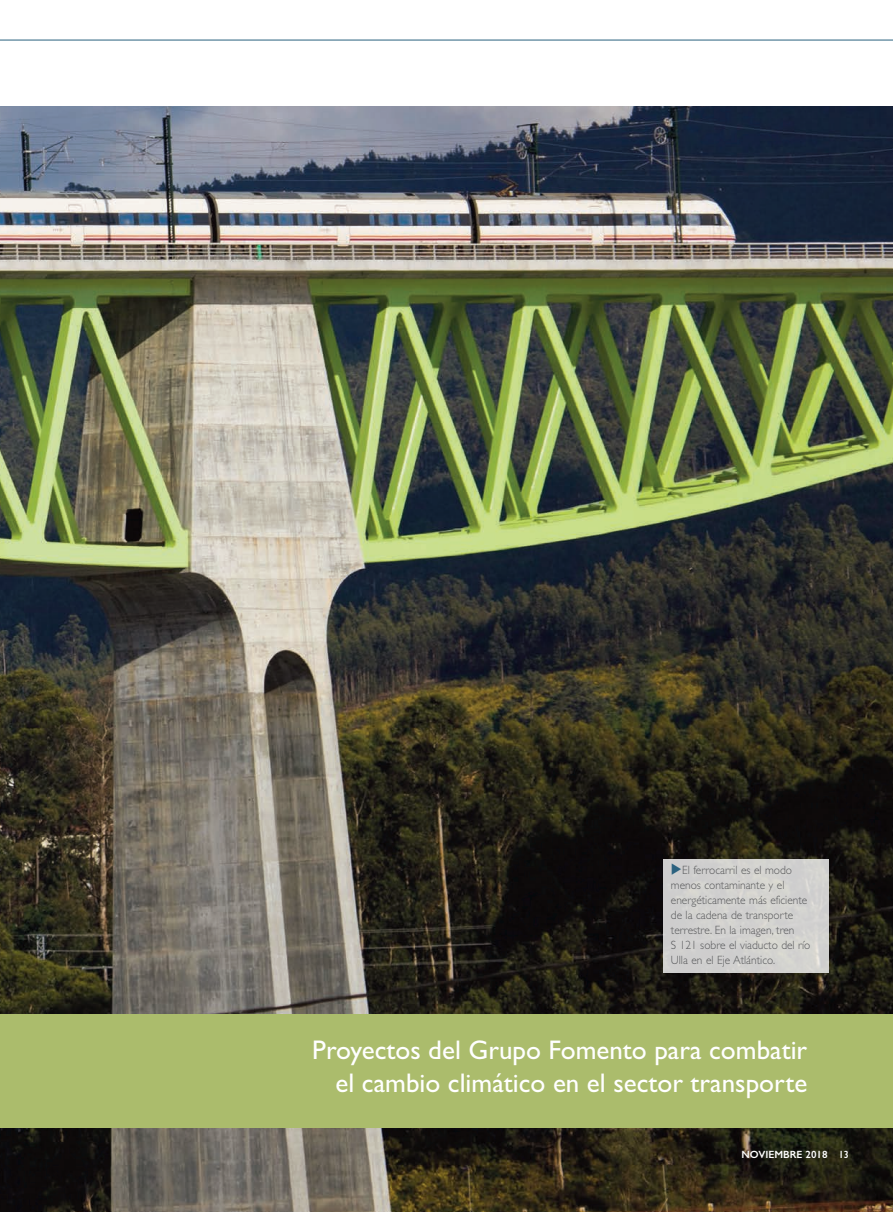
<style>
.page{position:relative;width:893px;height:1212px;background:#fff}
.page>*{position:absolute;margin:0;border:0;box-sizing:border-box;transform-origin:0 0}
.t1{font:27px/32.4px "Gill Sans";color:#fff;text-align:right}
.t2{font:300 12px/15px "Gill Sans";color:#57585a;scale:.95 1}
.t3{font:600 10.5px "Gill Sans";color:#fff}
.s1{color:#2b627f}
</style>
<div class="page">
<hr style="left:0;top:40px;width:893px;height:1px;background:#2b627f">
<img style="left:0;top:107px;width:893px;height:1105px">
<div style="left:663px;top:859px;width:166px;height:113px;background:#d1d1cf"></div>
<div style="left:0;top:1014px;width:893px;height:113px;background:#abbc6c"></div>
<p class="t2" style="left:671px;top:863px;width:148px"><span class="s1">◆</span>El ferrocarril es el modo menos contaminante y el energéticamente más eficiente de la cadena de transporte terrestre. En la imagen, tren<br>S 121 sobre el viaducto del río<br>Ulla en el Eje Atlántico.</p>
<h1 class="t1" style="left:312px;top:1034px;width:496px">Proyectos del Grupo Fomento para combatir el cambio climático en el sector transporte</h1>
<p class="t3" style="left:741px;top:1149px;width:109px">NOVIEMBRE 2018 13</p>
</div>
